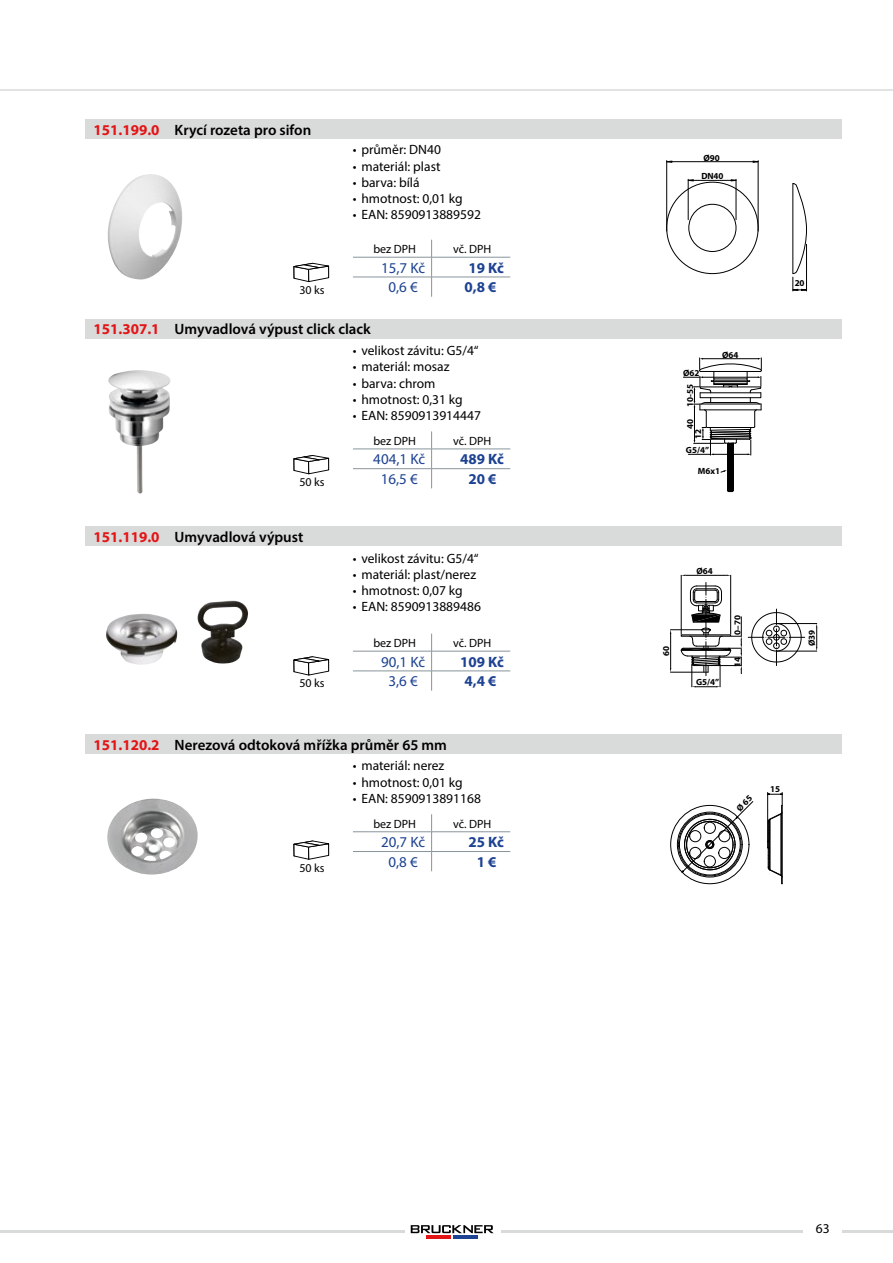
<style>
.page{position:relative;width:893px;height:1263px;background:#fff}
.page>*{position:absolute;margin:0;border:0;box-sizing:border-box;transform-origin:0 0}
.název_výrobku{font:600 15px "Myriad Pro";color:#000}
.kód____cena_Kč____ce{font:15px "Myriad Pro";color:#1d4292}
.kód____cena_Kč____ce-2{font:700 15px "Myriad Pro";color:#1d4292}
.popis_výrobku{font:13.5px "Myriad Pro";color:#000}
.kód____cena_Kč____ce-3{font:12px "Myriad Pro";color:#000}
.t1{font:700 9px/8.1px "Myriad Pro";color:#000}
.s1{font-weight:700;color:#e31416}
</style>
<div class="page">
<hr style="left:477px;top:1231px;width:416px;height:2px;background:#d9dada">
<div style="left:804px;top:1223px;width:38px;height:35px;background:#fff"></div>
<hr style="left:0;top:1231px;width:428px;height:2px;background:#d9dada">
<hr style="left:0;top:89px;width:893px;height:2px;background:#e1e2e2">
<div style="left:405px;top:1219px;width:95px;height:26px;background:#fff"></div>
<svg style="left:411px;top:1225px;width:83px;height:8px"></svg>
<hr style="left:426px;top:1235px;width:25px;height:3px;background:#e31416">
<hr style="left:453px;top:1235px;width:25px;height:3px;background:#1d4292">
<img style="left:107px;top:174px;width:75px;height:106px">
<div style="left:688px;top:204px;width:48px;height:48px;border:1px solid #000;border-radius:50%"></div>
<hr style="left:688px;top:179px;width:1px;height:41px;background:#000">
<hr style="left:736px;top:179px;width:1px;height:41px;background:#000">
<hr style="left:688px;top:180px;width:48px;height:1px;background:#000">
<hr style="left:758px;top:161px;width:1px;height:70px;background:#000">
<hr style="left:666px;top:161px;width:1px;height:70px;background:#000">
<hr style="left:667px;top:161px;width:91px;height:1px;background:#000">
<svg style="left:792px;top:183px;width:15px;height:108px"></svg>
<hr style="left:353px;top:257px;width:79px;height:1px;background:#88959c">
<hr style="left:432px;top:257px;width:78px;height:1px;background:#88959c">
<hr style="left:353px;top:277px;width:79px;height:1px;background:#88959c">
<hr style="left:432px;top:277px;width:78px;height:1px;background:#88959c">
<svg style="left:431px;top:240px;width:1px;height:57px"></svg>
<div style="left:85px;top:119px;width:757px;height:20px;background:#d9dada"></div>
<svg style="left:293px;top:263px;width:37px;height:19px"></svg>
<img style="left:108px;top:370px;width:62px;height:124px">
<svg style="left:683px;top:358px;width:79px;height:134px"></svg>
<hr style="left:353px;top:449px;width:79px;height:1px;background:#88959c">
<hr style="left:432px;top:449px;width:78px;height:1px;background:#88959c">
<hr style="left:353px;top:468px;width:79px;height:1px;background:#88959c">
<hr style="left:432px;top:468px;width:78px;height:1px;background:#88959c">
<svg style="left:431px;top:431px;width:1px;height:57px"></svg>
<div style="left:85px;top:319px;width:757px;height:20px;background:#d9dada"></div>
<svg style="left:293px;top:455px;width:37px;height:19px"></svg>
<img style="left:106px;top:601px;width:143px;height:64px">
<hr style="left:685px;top:575px;width:41px;height:1px;background:#000">
<hr style="left:730px;top:575px;width:1px;height:59px;background:#000">
<hr style="left:681px;top:575px;width:1px;height:59px;background:#000">
<svg style="left:748px;top:609px;width:57px;height:57px"></svg>
<hr style="left:670px;top:634px;width:1px;height:34px;background:#000">
<hr style="left:670px;top:629px;width:31px;height:1px;background:#000">
<hr style="left:670px;top:672px;width:34px;height:1px;background:#000">
<hr style="left:777px;top:623px;width:40px;height:1px;background:#000">
<hr style="left:777px;top:651px;width:40px;height:1px;background:#000">
<svg style="left:680px;top:582px;width:62px;height:105px"></svg>
<svg style="left:816px;top:623px;width:1px;height:28px"></svg>
<hr style="left:353px;top:651px;width:79px;height:1px;background:#88959c">
<hr style="left:432px;top:651px;width:78px;height:1px;background:#88959c">
<hr style="left:353px;top:671px;width:79px;height:1px;background:#88959c">
<hr style="left:432px;top:671px;width:78px;height:1px;background:#88959c">
<svg style="left:431px;top:634px;width:1px;height:57px"></svg>
<div style="left:85px;top:526px;width:757px;height:20px;background:#d9dada"></div>
<svg style="left:293px;top:656px;width:37px;height:20px"></svg>
<img style="left:107px;top:799px;width:91px;height:76px">
<hr style="left:782px;top:805px;width:1px;height:79px;background:#000">
<div style="left:781px;top:805px;width:1px;height:79px;border:1px solid #000"></div>
<svg style="left:767px;top:811px;width:16px;height:67px"></svg>
<hr style="left:767px;top:792px;width:1px;height:49px;background:#000">
<svg style="left:768px;top:792px;width:15px;height:13px"></svg>
<hr style="left:353px;top:831px;width:79px;height:1px;background:#88959c">
<hr style="left:432px;top:831px;width:78px;height:1px;background:#88959c">
<hr style="left:353px;top:851px;width:79px;height:1px;background:#88959c">
<hr style="left:432px;top:851px;width:78px;height:1px;background:#88959c">
<svg style="left:431px;top:814px;width:1px;height:57px"></svg>
<div style="left:85px;top:734px;width:757px;height:20px;background:#d9dada"></div>
<svg style="left:293px;top:840px;width:37px;height:20px"></svg>
<svg style="left:678px;top:801px;width:75px;height:75px"></svg>
<p class="název_výrobku" style="left:94px;top:120px;width:219px"><span class="s1">151.199.0</span> Krycí rozeta pro sifon</p>
<p class="kód____cena_Kč____ce-3" style="left:299px;top:282px;width:27px">30 ks</p>
<p class="popis_výrobku" style="left:353px;top:142px;width:89px">• průměr: DN40</p>
<p class="popis_výrobku" style="left:353px;top:158px;width:89px">• materiál: plast</p>
<p class="popis_výrobku" style="left:353px;top:174px;width:68px">• barva: bílá</p>
<p class="popis_výrobku" style="left:353px;top:190px;width:111px">• hmotnost: 0,01 kg</p>
<p class="popis_výrobku" style="left:353px;top:206px;width:129px">• EAN: 8590913889592</p>
<p class="kód____cena_Kč____ce-3" style="left:373px;top:242px;width:44px">bez DPH</p>
<p class="kód____cena_Kč____ce-3" style="left:453px;top:242px;width:40px">vč. DPH</p>
<p class="kód____cena_Kč____ce" style="left:381px;top:258px;width:46px">15,7 Kč</p>
<p class="kód____cena_Kč____ce-2" style="left:468px;top:258px;width:37px">19 Kč</p>
<p class="kód____cena_Kč____ce" style="left:388px;top:278px;width:31px">0,6 €</p>
<p class="kód____cena_Kč____ce-2" style="left:465px;top:278px;width:33px">0,8 €</p>
<p class="název_výrobku" style="left:94px;top:320px;width:279px"><span class="s1">151.307.1</span> Umyvadlová výpust click clack</p>
<p class="kód____cena_Kč____ce-3" style="left:299px;top:475px;width:27px">50 ks</p>
<p class="název_výrobku" style="left:94px;top:527px;width:211px"><span class="s1">151.119.0</span> Umyvadlová výpust</p>
<p class="kód____cena_Kč____ce-3" style="left:299px;top:676px;width:27px">50 ks</p>
<p class="popis_výrobku" style="left:353px;top:342px;width:127px">• velikost závitu: G5/4“</p>
<p class="popis_výrobku" style="left:353px;top:359px;width:98px">• materiál: mosaz</p>
<p class="popis_výrobku" style="left:353px;top:375px;width:84px">• barva: chrom</p>
<p class="popis_výrobku" style="left:353px;top:391px;width:111px">• hmotnost: 0,31 kg</p>
<p class="popis_výrobku" style="left:353px;top:407px;width:129px">• EAN: 8590913914447</p>
<p class="kód____cena_Kč____ce-3" style="left:373px;top:433px;width:44px">bez DPH</p>
<p class="kód____cena_Kč____ce-3" style="left:453px;top:433px;width:40px">vč. DPH</p>
<p class="kód____cena_Kč____ce" style="left:373px;top:450px;width:53px">404,1 Kč</p>
<p class="kód____cena_Kč____ce-2" style="left:460px;top:450px;width:45px">489 Kč</p>
<p class="kód____cena_Kč____ce" style="left:381px;top:470px;width:39px">16,5 €</p>
<p class="kód____cena_Kč____ce-2" style="left:468px;top:469px;width:30px">20 €</p>
<p class="popis_výrobku" style="left:353px;top:550px;width:127px">• velikost závitu: G5/4“</p>
<p class="popis_výrobku" style="left:353px;top:566px;width:125px">• materiál: plast/nerez</p>
<p class="popis_výrobku" style="left:353px;top:582px;width:111px">• hmotnost: 0,07 kg</p>
<p class="popis_výrobku" style="left:353px;top:599px;width:129px">• EAN: 8590913889486</p>
<p class="kód____cena_Kč____ce-3" style="left:373px;top:635px;width:44px">bez DPH</p>
<p class="kód____cena_Kč____ce-3" style="left:453px;top:635px;width:40px">vč. DPH</p>
<p class="kód____cena_Kč____ce" style="left:381px;top:652px;width:46px">90,1 Kč</p>
<p class="kód____cena_Kč____ce-2" style="left:460px;top:652px;width:45px">109 Kč</p>
<p class="kód____cena_Kč____ce" style="left:388px;top:672px;width:31px">3,6 €</p>
<p class="kód____cena_Kč____ce-2" style="left:465px;top:671px;width:33px">4,4 €</p>
<p class="název_výrobku" style="left:94px;top:735px;width:355px"><span class="s1">151.120.2</span> Nerezová odtoková mřížka průměr 65 mm</p>
<p class="kód____cena_Kč____ce-3" style="left:299px;top:860px;width:27px">50 ks</p>
<p class="popis_výrobku" style="left:353px;top:758px;width:93px">• materiál: nerez</p>
<p class="popis_výrobku" style="left:353px;top:774px;width:111px">• hmotnost: 0,01 kg</p>
<p class="popis_výrobku" style="left:353px;top:790px;width:129px">• EAN: 8590913891168</p>
<p class="kód____cena_Kč____ce-3" style="left:373px;top:816px;width:44px">bez DPH</p>
<p class="kód____cena_Kč____ce-3" style="left:453px;top:816px;width:40px">vč. DPH</p>
<p class="kód____cena_Kč____ce" style="left:381px;top:833px;width:46px">20,7 Kč</p>
<p class="kód____cena_Kč____ce-2" style="left:468px;top:832px;width:37px">25 Kč</p>
<p class="kód____cena_Kč____ce" style="left:388px;top:853px;width:31px">0,8 €</p>
<p class="kód____cena_Kč____ce-2" style="left:477px;top:852px;width:21px">1 €</p>
<p class="t1" style="left:703px;top:153px;width:18px">Ø90</p>
<p class="t1" style="left:701px;top:171px;width:23px">DN40</p>
<p class="t1" style="left:683px;top:369px;width:18px">Ø62</p>
<p class="t1" style="left:686px;top:407px;width:24px;rotate:-90deg">10-55</p>
<p class="t1" style="left:686px;top:439px;width:21px;text-indent:9px;rotate:-90deg">40<br>12</p>
<p class="t1" style="left:722px;top:350px;width:18px">Ø64</p>
<p class="t1" style="left:686px;top:445px;width:25px">G5/4”</p>
<p class="t1" style="left:698px;top:467px;width:24px">M6x1</p>
<p class="t1" style="left:662px;top:656px;width:11px;rotate:-90deg">60</p>
<p class="t1" style="left:696px;top:566px;width:18px">Ø64</p>
<p class="t1" style="left:696px;top:677px;width:25px">G5/4”</p>
<p class="t1" style="left:733px;top:635px;width:21px;rotate:-90deg">0–70</p>
<p class="t1" style="left:733px;top:667px;width:11px;rotate:-90deg">14</p>
<p class="t1" style="left:795px;top:279px;width:11px">20</p>
<p class="t1" style="left:807px;top:646px;width:18px;rotate:-90deg">Ø39</p>
<p class="t1" style="left:770px;top:785px;width:11px">15</p>
<p class="popis_výrobku" style="left:816px;top:1220px;width:15px">63</p>
</div>
